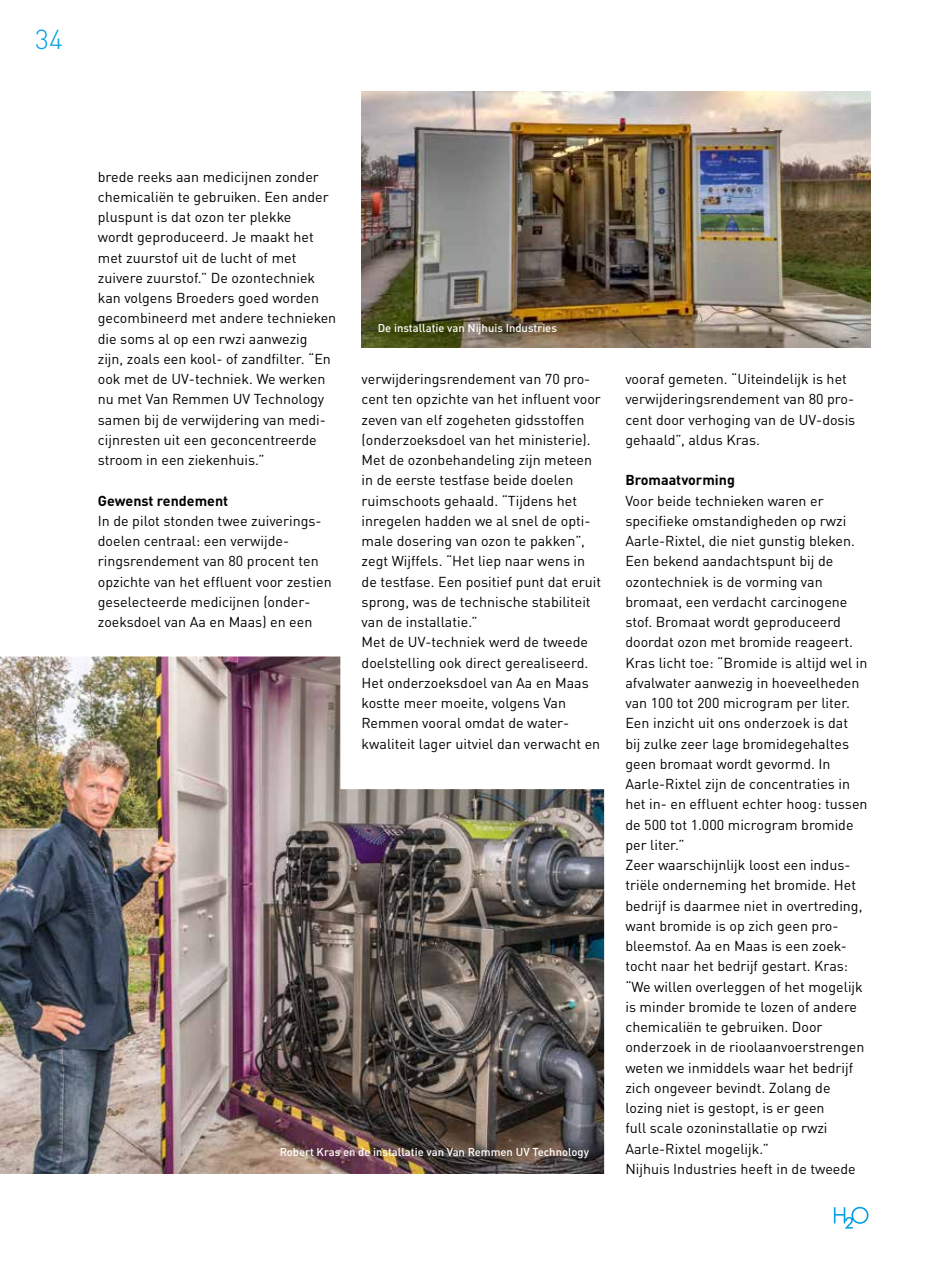
<style>
.page{position:relative;width:936px;height:1263px;background:#fff}
.page>*{position:absolute;margin:0;border:0;box-sizing:border-box;transform-origin:0 0}
.t1{font:300 27px "DIN Pro";color:#009ee3}
.t2{font:14.25px/20.2px "DIN Pro";color:#000}
.t3{font:700 14.25px "DIN Pro";color:#000}
.t4{font:500 11.25px "DIN Pro";color:#fff}
</style>
<div class="page">
<svg style="left:833px;top:1207px;width:35px;height:21px"></svg>
<img style="left:0;top:656px;width:604px;height:518px">
<img style="left:361px;top:92px;width:509px;height:255px">
<h1 class="t1" style="left:35px;top:18px;width:29px">34</h1>
<p class="t2" style="left:98px;top:165px;width:240px">brede reeks aan medicijnen zonder chemicaliën te gebruiken. Een ander pluspunt is dat ozon ter plekke<br>wordt geproduceerd. Je maakt het met zuurstof uit de lucht of met zuivere zuurstof.” De ozontechniek kan volgens Broeders goed worden gecombineerd met andere technieken die soms al op een rwzi aanwezig zijn, zoals een kool- of zandfilter. “En ook met de UV-techniek. We werken nu met Van Remmen UV Technology samen bij de verwijdering van medi&shy;cijnresten uit een geconcentreerde stroom in een ziekenhuis.”</p>
<p class="t3" style="left:98px;top:489px;width:132px">Gewenst rendement</p>
<p class="t2" style="left:98px;top:509px;width:235px">In de pilot stonden twee zuiverings&shy;doelen centraal: een verwijde&shy;ringsrendement van 80 procent ten opzichte van het effluent voor zestien geselecteerde medicijnen (onder&shy;zoeksdoel van Aa en Maas) en een</p>
<p class="t4" style="left:378px;top:319px;width:181px">De installatie van Nijhuis Industries</p>
<p class="t2" style="left:361px;top:367px;width:241px">verwijderingsrendement van 70 pro&shy;cent ten opzichte van het influent voor zeven van elf zogeheten gidsstoffen (onderzoeksdoel van het ministerie).<br>Met de ozonbehandeling zijn meteen in de eerste testfase beide doelen ruimschoots gehaald. “Tijdens het inregelen hadden we al snel de opti&shy;male dosering van ozon te pakken”, zegt Wijffels. “Het liep naar wens in de testfase. Een positief punt dat eruit sprong, was de technische stabiliteit van de installatie.”<br>Met de UV-techniek werd de tweede doelstelling ook direct gerealiseerd.<br>Het onderzoeksdoel van Aa en Maas kostte meer moeite, volgens Van Remmen vooral omdat de water-- kwaliteit lager uitviel dan verwacht en</p>
<p class="t2" style="left:625px;top:367px;width:231px">vooraf gemeten. “Uiteindelijk is het verwijderingsrendement van 80 pro&shy;cent door verhoging van de UV-dosis gehaald”, aldus Kras.</p>
<p class="t3" style="left:625px;top:468px;width:111px">Bromaatvorming</p>
<p class="t2" style="left:625px;top:489px;width:244px">Voor beide technieken waren er specifieke omstandigheden op rwzi Aarle-Rixtel, die niet gunstig bleken.<br>Een bekend aandachtspunt bij de ozontechniek is de vorming van bromaat, een verdacht carcinogene stof. Bromaat wordt geproduceerd doordat ozon met bromide reageert.<br>Kras licht toe: “Bromide is altijd wel in afvalwater aanwezig in hoeveelheden van 100 tot 200 microgram per liter.<br>Een inzicht uit ons onderzoek is dat<br>bij zulke zeer lage bromidegehaltes geen bromaat wordt gevormd. In Aarle-Rixtel zijn de concentraties in het in- en effluent echter hoog: tussen de 500 tot 1.000 microgram bromide per liter.”<br>Zeer waarschijnlijk loost een indus&shy;triële onderneming het bromide. Het bedrijf is daarmee niet in overtreding, want bromide is op zich geen pro&shy;bleemstof. Aa en Maas is een zoek&shy;tocht naar het bedrijf gestart. Kras: “We willen overleggen of het mogelijk is minder bromide te lozen of andere chemicaliën te gebruiken. Door onderzoek in de rioolaanvoerstrengen weten we inmiddels waar het bedrijf zich ongeveer bevindt. Zolang de lozing niet is gestopt, is er geen<br>full scale ozoninstallatie op rwzi Aarle-Rixtel mogelijk.”<br>Nijhuis Industries heeft in de tweede</p>
<p class="t4" style="left:280px;top:1143px;width:311px">Robert Kras en de installatie van Van Remmen UV Technology</p>
</div>
